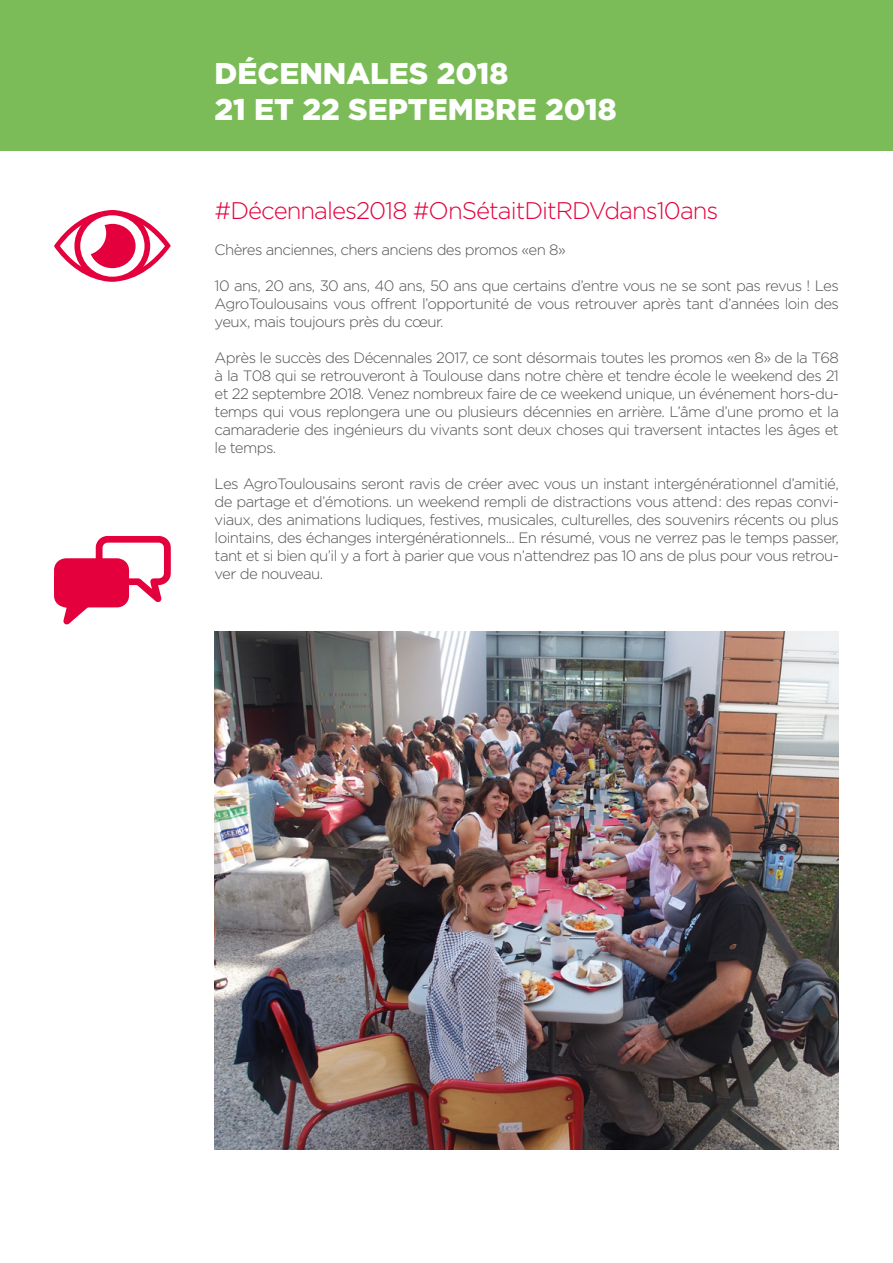
<style>
.page{position:relative;width:893px;height:1263px;background:#fff}
.page>*{position:absolute;margin:0;border:0;box-sizing:border-box;transform-origin:0 0}
.t1{font:900 30px/36px "Gotham";color:#fff}
.t2{font:300 24px "Gotham";letter-spacing:-.04em;color:#e4003c}
.t3{font:300 15px/18px "Gotham";letter-spacing:-.04em;color:#515053;text-align:justify}
</style>
<div class="page">
<div style="left:0;top:0;width:893px;height:151px;background:#7bbb58"></div>
<img style="left:215px;top:631px;width:624px;height:518px">
<svg style="left:54px;top:210px;width:117px;height:72px"></svg>
<svg style="left:54px;top:536px;width:117px;height:89px"></svg>
<h1 class="t1" style="left:215px;top:55px;width:404px">DÉCENNALES 2018<br>21 ET 22 SEPTEMBRE 2018</h1>
<h2 class="t2" style="left:215px;top:197px;width:505px">#Décennales2018 #OnSétaitDitRDVdans10ans</h2>
<p class="t3" style="left:215px;top:240px;width:353px">Chères anciennes, chers anciens des promos «en 8»</p>
<p class="t3" style="left:215px;top:276px;width:626px">10 ans, 20 ans, 30 ans, 40 ans, 50 ans que certains d’entre vous ne se sont pas revus ! Les AgroToulousains vous offrent l’opportunité de vous retrouver après tant d’années loin des yeux, mais toujours près du cœur.</p>
<p class="t3" style="left:215px;top:348px;width:626px">Après le succès des Décennales 2017, ce sont désormais toutes les promos «en 8» de la T68 à la T08 qui se retrouveront à Toulouse dans notre chère et tendre école le weekend des 21 et 22 septembre 2018. Venez nombreux faire de ce weekend unique, un événement hors-du&shy;temps qui vous replongera une ou plusieurs décennies en arrière. L’âme d’une promo et la camaraderie des ingénieurs du vivants sont deux choses qui traversent intactes les âges et le temps.</p>
<p class="t3" style="left:215px;top:474px;width:626px">Les AgroToulousains seront ravis de créer avec vous un instant intergénérationnel d’amitié, de partage et d’émotions. un weekend rempli de distractions vous attend: des repas convi&shy;viaux, des animations ludiques, festives, musicales, culturelles, des souvenirs récents ou plus lointains, des échanges intergénérationnels... En résumé, vous ne verrez pas le temps passer, tant et si bien qu’il y a fort à parier que vous n’attendrez pas 10 ans de plus pour vous retrou&shy;ver de nouveau.</p>
</div>
